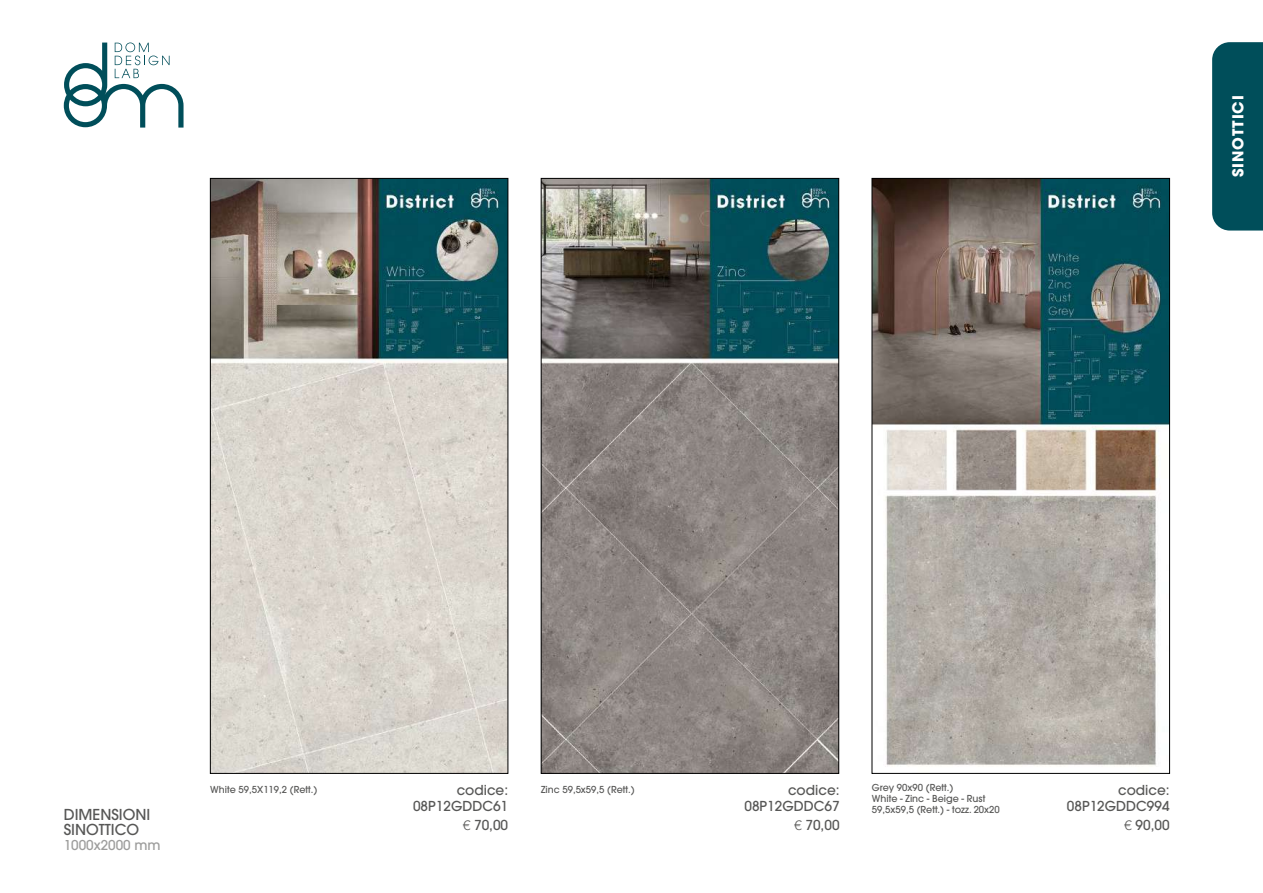
<style>
.page{position:relative;width:1263px;height:893px;background:#fff}
.page>*{position:absolute;margin:0;border:0;box-sizing:border-box;transform-origin:0 0}
.t1{font:500 15px/15px "Avant Garde";color:#575756}
.t2{font:700 15px "Avant Garde";letter-spacing:.06em;color:#fff}
.t3{font:500 13.65px/16.4px "Avant Garde";color:#575756;text-align:right}
.t4{font:500 13.5px "Avant Garde";color:#9d9d9c}
.t5{font:500 9.6px/10.9px "Avant Garde";color:#575756}
.s1{font-family:"Helvetica Neue LT Std";font-weight:300}
</style>
<div class="page">
<svg style="left:64px;top:43px;width:120px;height:85px"></svg>
<img style="left:874px;top:180px;width:293px;height:586px">
<div style="left:872px;top:178px;width:297px;height:595px;border:1px solid #000"></div>
<div style="left:1212px;top:42px;width:51px;height:189px;background:#004e5a"></div>
<img style="left:212px;top:180px;width:294px;height:591px">
<div style="left:210px;top:178px;width:298px;height:595px;border:1px solid #000"></div>
<img style="left:543px;top:180px;width:294px;height:591px">
<div style="left:541px;top:178px;width:298px;height:595px;border:1px solid #000"></div>
<h1 class="t2" style="left:1228px;top:177px;width:83px;rotate:-90deg">SINOTTICI</h1>
<h1 class="t1" style="left:64px;top:807px;width:88px">DIMENSIONI<br>SINOTTICO</h1>
<h3 class="t4" style="left:64px;top:837px;width:98px">1000x2000 mm</h3>
<p class="t5" style="left:210px;top:784px;width:109px">White 59,5X119,2 (Rett.)</p>
<h2 class="t3" style="left:413px;top:781px;width:97px">codice:<br>08P12GDDC61</h2>
<h2 class="t3" style="left:463px;top:817px;width:47px"><span class="s1">€</span> 70,00</h2>
<p class="t5" style="left:541px;top:784px;width:95px">Zinc 59,5x59,5 (Rett.)</p>
<h2 class="t3" style="left:744px;top:781px;width:97px">codice:<br>08P12GDDC67</h2>
<h2 class="t3" style="left:794px;top:817px;width:47px"><span class="s1">€</span> 70,00</h2>
<p class="t5" style="left:872px;top:782px;width:129px">Grey 90x90 (Rett.)<br>White - Zinc - Beige - Rust<br>59,5x59,5 (Rett.) - tozz. 20x20</p>
<h2 class="t3" style="left:1067px;top:781px;width:104px">codice:<br>08P12GDDC994</h2>
<h2 class="t3" style="left:1124px;top:817px;width:47px"><span class="s1">€</span> 90,00</h2>
</div>
